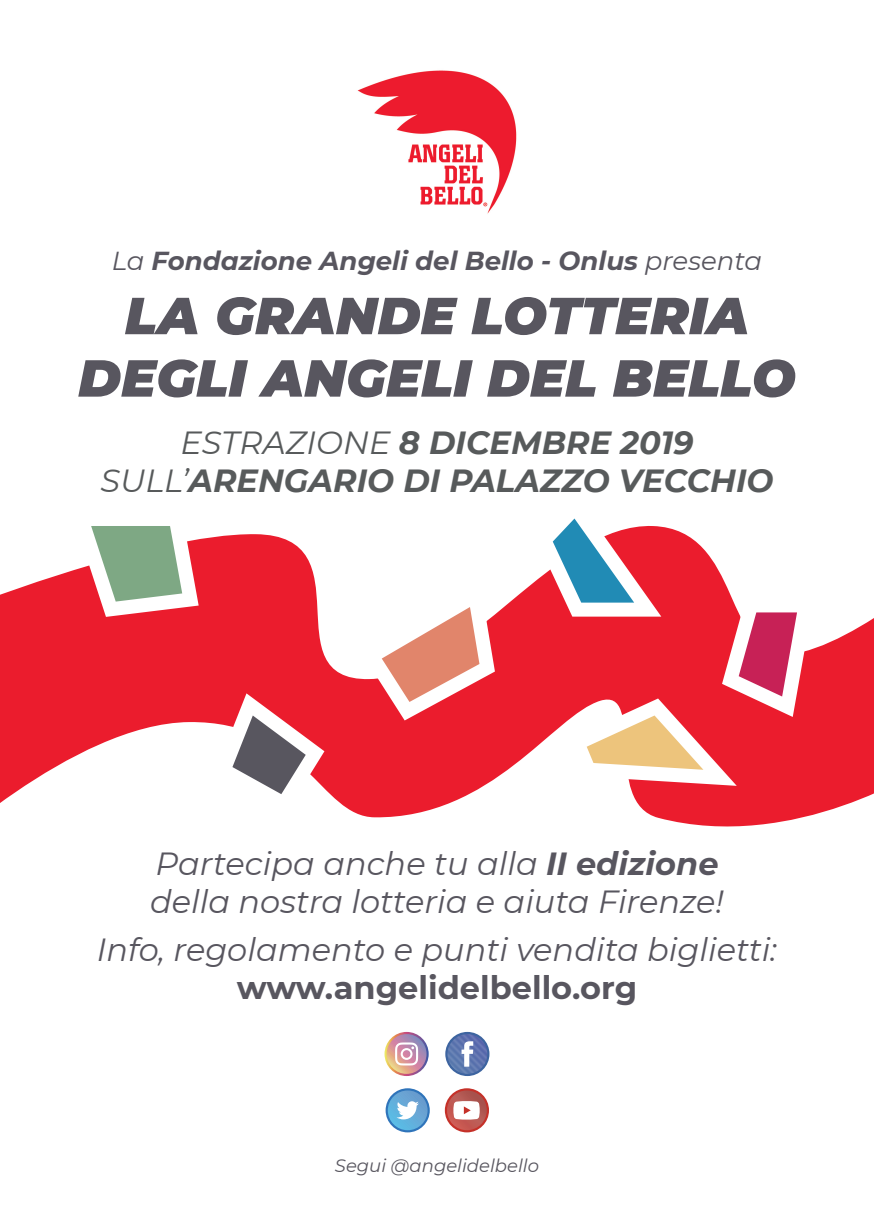
<style>
.page{position:relative;width:874px;height:1225px;background:#fff}
.page>*{position:absolute;margin:0;border:0;box-sizing:border-box;transform-origin:0 0}
.t1{font:italic 900 52px/62.4px "Montserrat";color:#58565f;text-align:center}
.t2{font:italic 32px/38.4px "Montserrat";color:#58565f}
.t3{font:italic 700 32px/38.4px "Montserrat";color:#575a5b;text-align:center}
.t4{font:700 32px "Montserrat";color:#58565f}
.t5{font:italic 700 26px "Montserrat";color:#58565f}
.t6{font:italic 18px "Montserrat";color:#58565f}
.s1{font-weight:400}
.s2{font-weight:700}
</style>
<div class="page">
<svg style="left:0;top:534px;width:873px;height:293px;fill:#eb1c2d"></svg>
<svg style="left:72px;top:526px;width:126px;height:91px"></svg>
<svg style="left:215px;top:693px;width:109px;height:120px"></svg>
<svg style="left:362px;top:584px;width:132px;height:136px"></svg>
<svg style="left:535px;top:518px;width:278px;height:268px"></svg>
<svg style="left:444px;top:1088px;width:44px;height:44px"></svg>
<svg style="left:385px;top:1088px;width:44px;height:44px"></svg>
<svg style="left:445px;top:1032px;width:44px;height:44px"></svg>
<svg style="left:384px;top:1032px;width:44px;height:44px"></svg>
<img style="left:357px;top:70px;width:160px;height:144px">
<p class="t5" style="left:112px;top:242px;width:651px"><span class="s1">La</span> Fondazione Angeli del Bello - Onlus <span class="s1">presenta</span></p>
<h1 class="t1" style="left:78px;top:281px;width:718px">LA GRANDE LOTTERIA<br>DEGLI ANGELI DEL BELLO</h1>
<p class="t3" style="left:100px;top:422px;width:674px"><span class="s1">ESTRAZIONE</span> 8 DICEMBRE 2019<br><span class="s1">SULL’</span>ARENGARIO DI PALAZZO VECCHIO</p>
<p class="t2" style="left:150px;top:843px;width:575px">Partecipa anche tu alla <span class="s2">II edizione </span>della nostra lotteria e aiuta Firenze!</p>
<p class="t2" style="left:97px;top:929px;width:681px">Info, regolamento e punti vendita biglietti:</p>
<p class="t4" style="left:237px;top:965px;width:401px">www.angelidelbello.org</p>
<p class="t6" style="left:335px;top:1153px;width:205px">Segui @angelidelbello</p>
</div>
